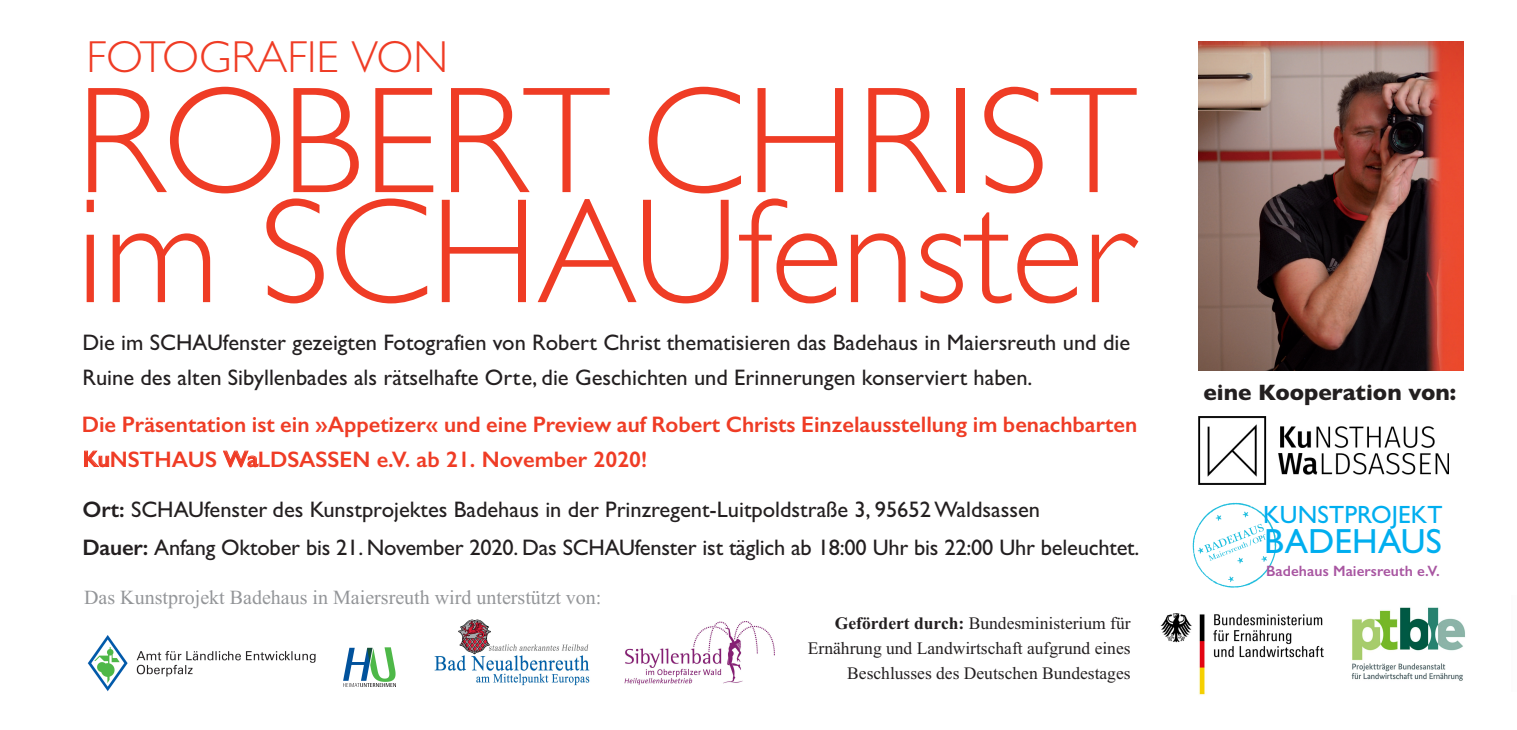
<style>
.page{position:relative;width:1517px;height:730px;background:#fff}
.page>*{position:absolute;margin:0;border:0;box-sizing:border-box;transform-origin:0 0}
.t1{font:300 152.5px "Gill Sans";letter-spacing:.005em;color:#ef3c25}
.t2{font:300 150px "Gill Sans";letter-spacing:-.005em;color:#ef3c25}
.t3{font:300 45px "Gill Sans";color:#ef3c25}
.t4{font:35px "Gill Sans";letter-spacing:.005em;color:#00aeef}
.t5{font:25px "Gill Sans";letter-spacing:.005em;color:#00aeef}
.t6{font:22.5px/35px "Gill Sans";color:#231f20}
.t7{font:600 22.5px/35px "Gill Sans";color:#ef3c25}
.t8{font:700 22.5px "Gill Sans";color:#231f20}
.t9{font:20px "Times New Roman";color:#939598}
.t10{font:17.5px/25px "Times New Roman";color:#231f20;text-align:right}
.t11{font:600 15px "Gill Sans";letter-spacing:.005em;color:#a855a1}
.s1{font-weight:600}
.s2{font-weight:700}
</style>
<div class="page">
<img style="left:1192px;top:502px;width:85px;height:86px">
<img style="left:1198px;top:42px;width:265px;height:328px">
<img style="left:87px;top:635px;width:229px;height:57px">
<img style="left:1160px;top:613px;width:164px;height:82px">
<img style="left:1351px;top:607px;width:114px;height:74px">
<img style="left:434px;top:619px;width:156px;height:67px">
<img style="left:624px;top:621px;width:150px;height:64px">
<img style="left:343px;top:648px;width:52px;height:38px">
<img style="left:1198px;top:416px;width:250px;height:68px">
<h3 class="t3" style="left:86px;top:30px;width:363px">FOTOGRAFIE VON</h3>
<h1 class="t1" style="left:76px;top:50px;width:1062px">ROBERT CHRIST</h1>
<h2 class="t2" style="left:76px;top:163px;width:1057px">im SCHAUfenster</h2>
<p class="t6" style="left:82px;top:324px;width:1049px">Die im SCHAUfenster gezeigten Fotografien von Robert Christ thematisieren das Badehaus in Maiersreuth und die<br>Ruine des alten Sibyllenbades als rätselhafte Orte, die Geschichten und Erinnerungen konserviert haben.</p>
<p class="t7" style="left:82px;top:407px;width:1057px">Die Präsentation ist ein »Appetizer« und eine Preview auf Robert Christs Einzelausstellung im benachbarten<br>KuNSTHAUS WaLDSASSEN e.V. ab 21. November 2020!</p>
<p class="t6" style="left:82px;top:491px;width:1058px;line-height:37.5px"><span class="s1">Ort:</span> SCHAUfenster des Kunstprojektes Badehaus in der Prinzregent-Luitpoldstraße 3, 95652Waldsassen<br><span class="s1">Dauer:</span> Anfang Oktober bis 21. November 2020. Das SCHAUfenster ist täglich ab 18:00 Uhr bis 22:00 Uhr beleuchtet.</p>
<p class="t9" style="left:84px;top:585px;width:519px">Das Kunstprojekt Badehaus in Maiersreuth wird unterstützt von:</p>
<p class="t10" style="left:808px;top:611px;width:324px"><span class="s2">Gefördert durch:</span> Bundesministerium für<br>Ernährung und Landwirtschaft aufgrund eines<br>Beschlusses des Deutschen Bundestages</p>
<p class="t8" style="left:1203px;top:379px;width:254px">eine Kooperation von:</p>
<p class="t5" style="left:1263px;top:500px;width:181px">KUNSTPROJEKT</p>
<h3 class="t4" style="left:1264px;top:521px;width:179px">BADEHAUS</h3>
<p class="t11" style="left:1266px;top:562px;width:175px">Badehaus Maiersreuth e.V.</p>
</div>
